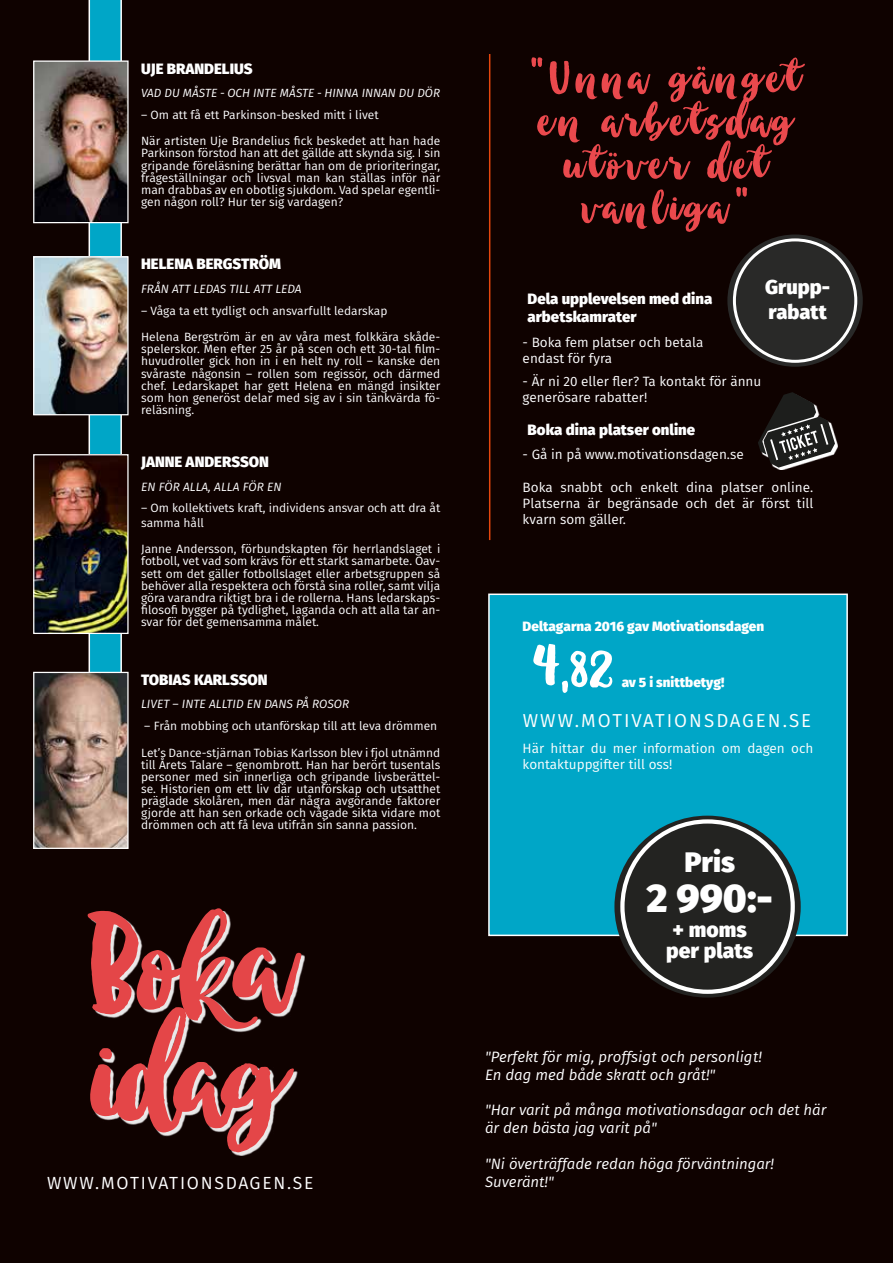
<style>
.page{position:relative;width:893px;height:1263px;background:#0f0200}
.page>*{position:absolute;margin:0;border:0;box-sizing:border-box;transform-origin:0 0}
.t1{font:159px/114.4px "Ink Bandits Script";letter-spacing:-.04em;color:#e44648}
.t2{font:66.9px "Ink Bandits Script";color:#fff}
.t3{font:52.65px/43.2px "Ink Bandits Script";letter-spacing:.1em;color:#ea494d;text-align:center}
.t4{font:800 40.05px "Fira Sans";color:#fff}
.t5{font:800 28.2px "Fira Sans";color:#fff}
.t6{font:800 21px/21px "Fira Sans";color:#fff;text-align:center}
.t7{font:800 20.1px/24.2px "Fira Sans";color:#fff}
.t8{font:18.75px "Fira Sans";letter-spacing:.11em;color:#fff}
.t9{font:17.55px "Fira Sans";letter-spacing:.1em;color:#fff}
.t10{font:italic 15px/18px "Fira Sans";color:#fff}
.t11{font:800 15px/18px "Fira Sans";color:#fff}
.t12{font:13.5px/16.2px "Fira Sans";color:#fff}
.t13{font:800 13.5px "Fira Sans";color:#fff}
.t14{font:12px/12.1px "Fira Sans";color:#fff;text-align:justify}
.t15{font:italic 12px "Fira Sans";color:#fff}
.t16{font:italic 11.85px "Fira Sans";color:#fff}
.s1{font-size:58.35px}
</style>
<div class="page">
<div style="left:488px;top:593px;width:360px;height:343px;background:#00a6c7;border:2px solid #fff"></div>
<svg style="left:89px;top:0;width:33px;height:672px;background:#14accb"></svg>
<hr style="left:489px;top:54px;width:1px;height:486px;background:#e5460d">
<img style="left:35px;top:62px;width:92px;height:159px">
<div style="left:33px;top:60px;width:96px;height:163px;border:1px solid #fff"></div>
<img style="left:35px;top:674px;width:92px;height:173px">
<div style="left:33px;top:672px;width:96px;height:177px;border:1px solid #fff"></div>
<img style="left:35px;top:456px;width:92px;height:176px">
<div style="left:33px;top:454px;width:96px;height:180px;border:1px solid #fff"></div>
<img style="left:35px;top:258px;width:92px;height:155px">
<div style="left:33px;top:256px;width:96px;height:159px;border:1px solid #fff"></div>
<svg style="left:727px;top:234px;width:136px;height:133px;background:#464544"></svg>
<div style="left:734px;top:240px;width:122px;height:121px;background:#292928;border-radius:50%"></div>
<div style="left:733px;top:238px;width:124px;height:125px;border:3px solid #fff;border-radius:50%"></div>
<svg style="left:776px;top:435px;width:61px;height:35px"></svg>
<svg style="left:758px;top:392px;width:77px;height:76px"></svg>
<div style="left:90px;top:911px;width:215px;height:244px;background:#fff;opacity:.92"></div>
<svg style="left:614px;top:816px;width:187px;height:181px;background:#494d4c"></svg>
<div style="left:622px;top:821px;width:171px;height:171px;background:#232321;border-radius:50%"></div>
<div style="left:620px;top:819px;width:175px;height:175px;border:4px solid #fff;border-radius:50%"></div>
<p class="t11" style="left:141px;top:59px;width:113px">UJE BRANDELIUS</p>
<p class="t16" style="left:141px;top:85px;width:301px">VAD DU MÅSTE - OCH INTE MÅSTE - HINNA INNAN DU DÖR</p>
<p class="t14" style="left:141px;top:108px;width:239px">– Om att få ett Parkinson-besked mitt i livet</p>
<p class="t14" style="left:141px;top:135px;width:301px">När artisten Uje Brandelius fick beskedet att han hade Parkinson förstod han att det gällde att skynda sig. I sin gripande föreläsning berättar han om de prioriteringar, frågeställningar och livsval man kan ställas inför när man drabbas av en obotlig sjukdom. Vad spelar egentli&shy;gen någon roll? Hur ter sig vardagen?</p>
<p class="t11" style="left:141px;top:255px;width:141px">HELENA BERGSTRÖM</p>
<p class="t15" style="left:141px;top:280px;width:162px">FRÅN ATT LEDAS TILL ATT LEDA</p>
<p class="t14" style="left:141px;top:304px;width:248px">– Våga ta ett tydligt och ansvarfullt ledarskap</p>
<p class="t14" style="left:141px;top:331px;width:301px">Helena Bergström är en av våra mest folkkära skåde&shy;spelerskor. Men efter 25 år på scen och ett 30-tal film&shy;huvudroller gick hon in i en helt ny roll – kanske den svåraste någonsin – rollen som regissör, och därmed chef. Ledarskapet har gett Helena en mängd insikter som hon generöst delar med sig av i sin tänkvärda fö&shy;reläsning.</p>
<p class="t11" style="left:141px;top:453px;width:129px">JANNE ANDERSSON</p>
<p class="t15" style="left:141px;top:478px;width:142px">EN FÖR ALLA, ALLA FÖR EN</p>
<p class="t14" style="left:141px;top:501px;width:301px;line-height:14.4px">– Om kollektivets kraft, individens ansvar och att dra åt samma håll</p>
<p class="t14" style="left:141px;top:543px;width:301px">Janne Andersson, förbundskapten för herrlandslaget i fotboll, vet vad som krävs för ett starkt samarbete. Oav&shy;sett om det gäller fotbollslaget eller arbetsgruppen så behöver alla respektera och förstå sina roller, samt vilja göra varandra riktigt bra i de rollerna. Hans ledarskaps&shy;filosofi bygger på tydlighet, laganda och att alla tar an&shy;svar för det gemensamma målet.</p>
<p class="t11" style="left:141px;top:671px;width:128px">TOBIAS KARLSSON</p>
<p class="t15" style="left:141px;top:696px;width:210px">LIVET – INTE ALLTID EN DANS PÅ ROSOR</p>
<p class="t14" style="left:144px;top:720px;width:294px">– Från mobbing och utanförskap till att leva drömmen</p>
<p class="t14" style="left:141px;top:746px;width:301px">Let’s Dance-stjärnan Tobias Karlsson blev i fjol utnämnd till Årets Talare – genombrott. Han har berört tusentals personer med sin innerliga och gripande livsberättel&shy;se. Historien om ett liv där utanförskap och utsatthet präglade skolåren, men där några avgörande faktorer gjorde att han sen orkade och vågade sikta vidare mot drömmen och att få leva utifrån sin sanna passion.</p>
<h1 class="t1" style="left:88px;top:935px;width:200px">Boka idag</h1>
<h3 class="t9" style="left:47px;top:1170px;width:268px">WWW.MOTIVATIONSDAGEN.SE</h3>
<h3 class="t3" style="left:530px;top:65px;width:270px">"Unna gänget en arbetsdag utöver det vanliga"</h3>
<h3 class="t7" style="left:765px;top:275px;width:67px">Grupp&shy;rabatt</h3>
<p class="t11" style="left:528px;top:290px;width:186px">Dela upplevelsen med dina arbetskamrater</p>
<p class="t12" style="left:523px;top:334px;width:182px">- Boka fem platser och betala endast för fyra</p>
<p class="t12" style="left:523px;top:373px;width:240px">- Är ni 20 eller fler? Ta kontakt för ännu generösare rabatter!</p>
<p class="t11" style="left:528px;top:421px;width:169px">Boka dina platser online</p>
<p class="t12" style="left:523px;top:447px;width:223px">- Gå in på www.motivationsdagen.se</p>
<p class="t12" style="left:523px;top:479px;width:292px;text-align:justify">Boka snabbt och enkelt dina platser online.<br>Platserna är begränsade och det är först till kvarn som gäller.</p>
<p class="t13" style="left:523px;top:616px;width:243px">Deltagarna 2016 gav Motivationsdagen</p>
<h2 class="t2" style="left:532px;top:637px;width:83px">4,<span class="s1">82</span></h2>
<p class="t13" style="left:622px;top:673px;width:104px">av 5 i snittbetyg!</p>
<h3 class="t8" style="left:523px;top:708px;width:290px">WWW.MOTIVATIONSDAGEN.SE</h3>
<p class="t12" style="left:523px;top:740px;width:292px">Här hittar du mer information om dagen och kontaktuppgifter till oss!</p>
<h3 class="t5" style="left:684px;top:842px;width:52px">Pris</h3>
<h3 class="t4" style="left:646px;top:870px;width:128px">2 990:-</h3>
<h3 class="t6" style="left:666px;top:919px;width:88px">+ moms per plats</h3>
<p class="t10" style="left:485px;top:1048px;width:278px">"Perfekt för mig, proffsigt och personligt!<br>En dag med både skratt och gråt!"</p>
<p class="t10" style="left:485px;top:1101px;width:343px">"Har varit på många motivationsdagar och det här är den bästa jag varit på"</p>
<p class="t10" style="left:485px;top:1155px;width:291px">"Ni överträffade redan höga förväntningar!<br>Suveränt!"</p>
</div>
